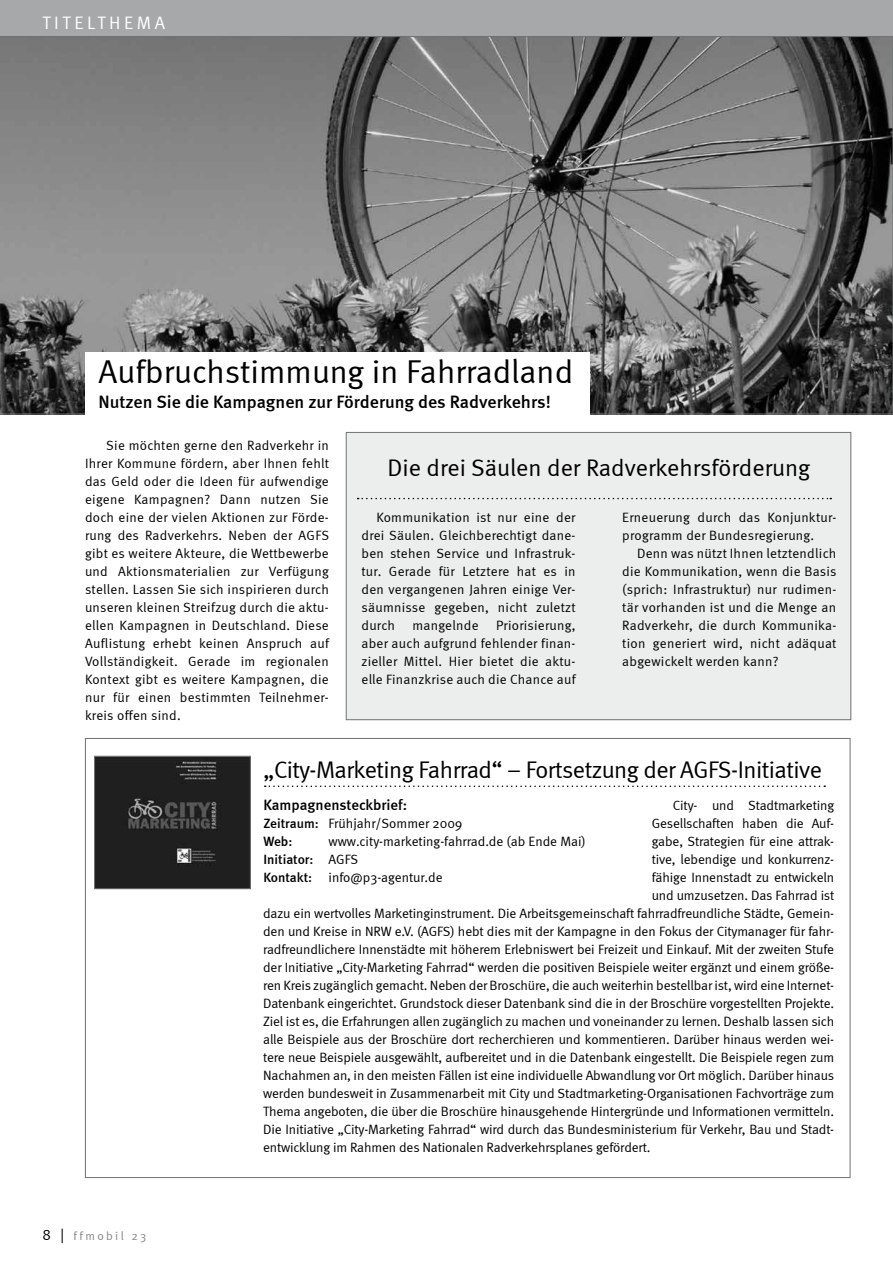
<style>
.page{position:relative;width:893px;height:1263px;background:#fff}
.page>*{position:absolute;margin:0;border:0;box-sizing:border-box;transform-origin:0 0}
.t1{font:33px "Meta Normal";color:#000}
.t2{font:24px "Meta Normal";letter-spacing:-.02em;color:#000}
.t3{font:24px "Meta Normal";color:#000}
.t4{font:500 18px "Meta";color:#000}
.t5{font:18px "Meta Normal";color:#fff}
.t6{font:500 15px "Meta";letter-spacing:-.005em;color:#000}
.t7{font:13.5px/18px "Meta Normal";letter-spacing:-.01em;color:#000;text-align:justify}
.t8{font:13.5px/18px "Meta Normal";letter-spacing:.02em;color:#000}
.t9{font:500 13.5px "Meta";color:#000}
.t10{font:12px "Meta Normal";letter-spacing:.195em;color:#87888a}
.s1{font-size:15px;color:#000}
.s2{font-family:"Meta";font-weight:500}
.s3{font-family:"Meta Normal";font-weight:400}
</style>
<div class="page">
<div style="left:0;top:0;width:893px;height:38px;background:#a7a8aa"></div>
<div style="left:346px;top:432px;width:505px;height:288px;background:#eceded;border:1px solid #707172"></div>
<svg style="left:358px;top:498px;width:473px;height:1px"></svg>
<svg style="left:0;top:36px;width:893px;height:378px;background:#747474"></svg>
<img style="left:96px;top:758px;width:153px;height:129px">
<div style="left:94px;top:756px;width:157px;height:133px;border:1px solid #707172"></div>
<svg style="left:265px;top:785px;width:560px;height:2px"></svg>
<div style="left:85px;top:352px;width:505px;height:69px;background:#fff"></div>
<h3 class="t5" style="left:43px;top:13px;width:56px">TIT ELTH</h3>
<h3 class="t5" style="left:124px;top:13px;width:42px">EMA</h3>
<h1 class="t1" style="left:85px;top:352px;width:490px">Aufbruchstimmung in Fahrradland</h1>
<h3 class="t4" style="left:85px;top:392px;width:467px">N utzen Sie die Kampagnen zur Förderung des Radverkehrs!</h3>
<p class="t7" style="left:85px;top:436px;width:246px;text-indent:21px">Sie möchten gerne den Radverkehr in I hrer Kommune fördern, aber I hnen fehlt das Geld oder die Ideen für aufwendige eigene Kampagnen? Dann nutzen Sie doch eine der vielen Aktionen zur Förde&shy;rung des Radverkehrs. N eben der AGFS gibt es weitere Akteure, die Wettbewerbe und Aktionsmaterialien zur Verfügung stellen. Lassen Sie sich inspirieren durch unseren kleinen Streifzug durch die aktu&shy;ellen Kampagnen in Deutschland. Diese Auflistung erhebt keinen Anspruch auf Vollständigkeit. Gerade im regionalen Kontext gibt es weitere Kampagnen, die nur für einen bestimmten Teilnehmer&shy;kreis offen sind.</p>
<h2 class="t3" style="left:388px;top:454px;width:424px">Die drei Säulen der Radverkehrsförderung</h2>
<p class="t7" style="left:361px;top:508px;width:216px;text-indent:15px">Kommunikation ist nur eine der drei Säulen. Gleichberechtigt dane&shy;ben stehen Service und I nfrastruk&shy;tur. Gerade für Letztere hat es in den vergangenen Jahren einige Ver&shy;säumnisse gegeben, nicht zuletzt durch</p>
<p class="t8" style="left:622px;top:508px;width:216px">Erneuerung durch das Konjunktur&shy;programm der Bundesregierung.</p>
<p class="t7" style="left:622px;top:544px;width:216px;text-indent:15px">Denn was nützt I hnen letztendlich die Kommunikation, wenn die Basis (sprich: I nfrastruktur) nur rudimen&shy;tär vorhanden ist und die Menge an Radverkehr, die durch Kommunika&shy;tion generiert wird, nicht adäquat abgewickelt werden kann?</p>
<p class="t7" style="left:413px;top:616px;width:68px">mangelnde</p>
<p class="t7" style="left:361px;top:616px;width:216px;text-indent:135px">Priorisierung, aber auch aufgrund fehlender finan&shy;zieller Mittel. H ier bietet die aktu&shy;elle Finanzkrise auch die Chance auf</p>
<p class="t10" style="left:43px;top:1229px;width:105px"><span class="s1">8 |</span> ffmobil 23</p>
<h2 class="t2" style="left:263px;top:756px;width:560px">„City-Marketing Fahrrad“ – Fortsetzung der AGFS-I nitiative</h2>
<p class="t7" style="left:673px;top:796px;width:163px">City- und Stadtmarketing</p>
<p class="t7" style="left:652px;top:814px;width:184px">Gesellschaften haben die Auf-</p>
<p class="t7" style="left:652px;top:832px;width:184px">gabe, Strategien für eine attrak-</p>
<p class="t7" style="left:652px;top:850px;width:184px">tive, lebendige und konkurrenz-</p>
<p class="t7" style="left:652px;top:868px;width:184px">fähige I nnenstadt zu entwickeln</p>
<p class="t7" style="left:652px;top:886px;width:184px">und umzusetzen. Das Fahrrad ist</p>
<p class="t7" style="left:263px;top:904px;width:572px">dazu ein wertvolles Marketinginstrument. Die Arbeitsgemeinschaft fahrradfreundliche Städte, Gemein-</p>
<p class="t7" style="left:263px;top:922px;width:572px">den und Kreise in NRW e.V. (AGFS) hebt dies mit der Kampagne in den Fokus der Citymanager für fahr-</p>
<p class="t7" style="left:263px;top:940px;width:572px">radfreundlichere I nnenstädte mit höherem Erlebniswert bei Freizeit und Einkauf. Mit der zweiten Stufe</p>
<p class="t7" style="left:263px;top:958px;width:572px">der I nitiative „City-Marketing Fahrrad“ werden die positiven Beispiele weiter ergänzt und einem größe-</p>
<p class="t7" style="left:263px;top:976px;width:572px">ren Kreis zugänglich gemacht. N eben der Broschüre, die auch weiterhin bestellbar ist, wird eine I nternet-</p>
<p class="t7" style="left:263px;top:994px;width:572px">Datenbank eingerichtet. Grundstock dieser Datenbank sind die in der Broschüre vorgestellten Projekte.</p>
<p class="t7" style="left:263px;top:1012px;width:572px">Ziel ist es, die Erfahrungen allen zugänglich zu machen und voneinander zu lernen. Deshalb lassen sich</p>
<p class="t7" style="left:263px;top:1030px;width:572px">alle Beispiele aus der Broschüre dort recherchieren und kommentieren. Darüber hinaus werden wei-</p>
<p class="t7" style="left:263px;top:1048px;width:572px">tere neue Beispiele ausgewählt, aufbereitet und in die Datenbank eingestellt. Die Beispiele regen zum</p>
<p class="t7" style="left:263px;top:1066px;width:573px">Nachahmen an, in den meisten Fällen ist eine individuelle Abwandlung vor Ort möglich. Darüber hinaus</p>
<p class="t7" style="left:263px;top:1084px;width:572px">werden bundesweit in Zusammenarbeit mit City und Stadtmarketing-Organisationen Fachvorträge zum</p>
<p class="t7" style="left:263px;top:1102px;width:572px">Thema angeboten, die über die Broschüre hinausgehende H intergründe und I nformationen vermitteln.</p>
<p class="t7" style="left:263px;top:1120px;width:572px">Die I nitiative „City-Marketing Fahrrad“ wird durch das Bundesministerium für Verkehr, Bau und Stadt-</p>
<p class="t7" style="left:263px;top:1138px;width:389px">entwicklung im Rahmen des Nationalen Radverkehrsplanes gefördert.</p>
<p class="t6" style="left:263px;top:796px;width:145px">Kampagnensteckbrief:</p>
<p class="t7" style="left:263px;top:814px;width:201px"><span class="s2">Zeitraum:</span> Frühjahr/Sommer 2009</p>
<p class="t9" style="left:263px;top:833px;width:30px">Web:</p>
<p class="t7" style="left:328px;top:832px;width:259px">www.city-marketing-fahrrad.de (ab Ende Mai)</p>
<p class="t9" style="left:263px;top:851px;width:96px">Initiator: <span class="s3">AGFS</span></p>
<p class="t7" style="left:263px;top:868px;width:181px"><span class="s2">Kontakt:</span> info@p3-agentur.de</p>
</div>
